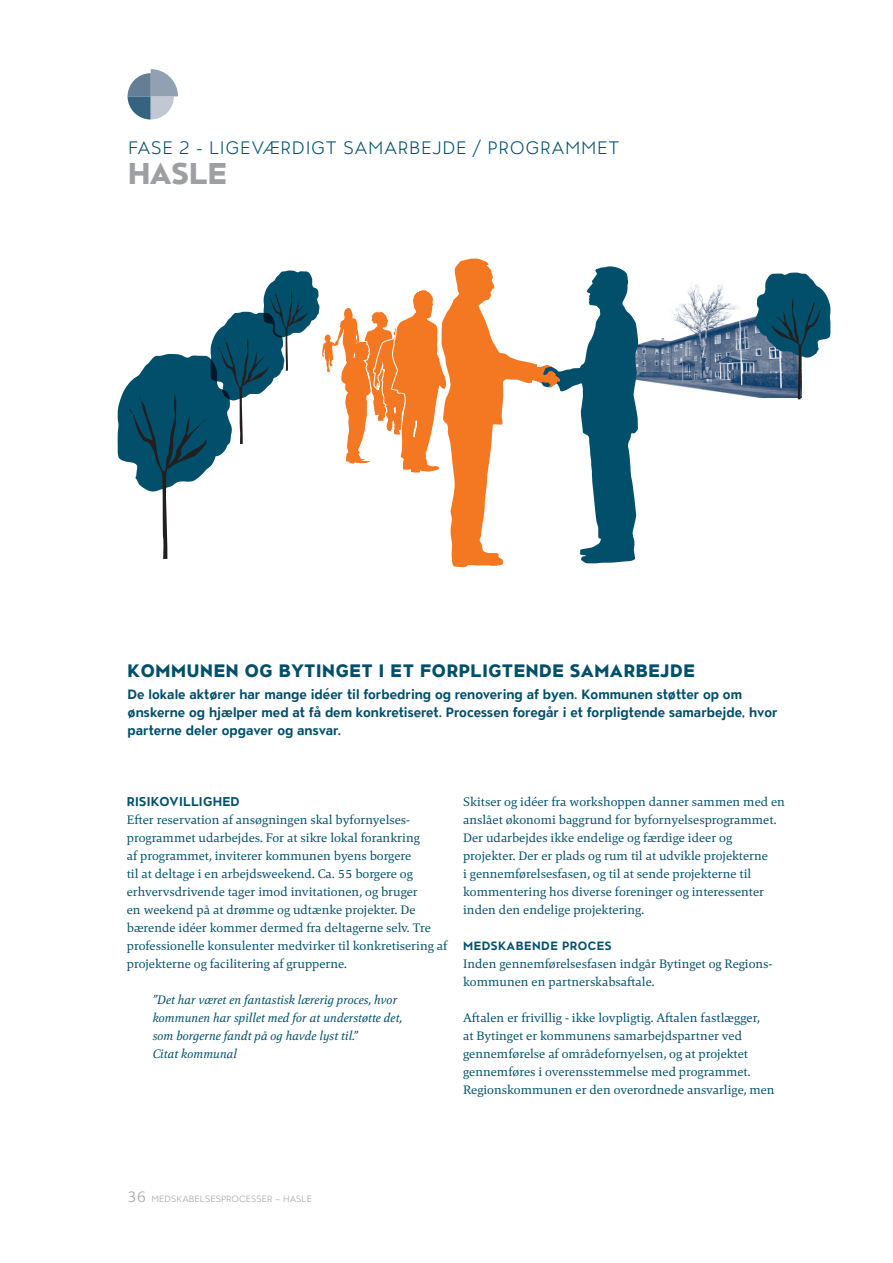
<style>
.page{position:relative;width:893px;height:1263px;background:#fff}
.page>*{position:absolute;margin:0;border:0;box-sizing:border-box;transform-origin:0 0}
.Overskrift_by__2{font:800 30px "ATC Overlook";letter-spacing:.01em;color:#9d9fa2}
.Rubrik__2{font:800 18px "ATC Overlook";letter-spacing:.04em;color:#014f6b}
.Top_overskrift__2{font:300 18px "ATC Overlook";letter-spacing:.04em;color:#014f6b}
.rubrik2__2{font:700 13.5px/18px "ATC Overlook";color:#014f6b}
.brødtekst__2{font:12.75px/18px "Mangan";color:#014f6b}
.Citat_i_brødtekst_bl{font:italic 12.75px/18px "Mangan";color:#014f6b}
.underrubrik__2{font:700 12.75px "ATC Overlook";letter-spacing:.02em;color:#014f6b}
.brødtekst__2-2{font:700 12px "ATC Overlook";letter-spacing:.04em;color:#014f6b}
.t1{font:300 9px "ATC Overlook";letter-spacing:.01em;color:#9d9fa2}
.s1{font-family:"Mangan";font-weight:200;font-size:16.5px}
</style>
<div class="page">
<img style="left:638px;top:284px;width:118px;height:114px">
<svg style="left:756px;top:272px;width:74px;height:127px"></svg>
<svg style="left:560px;top:266px;width:78px;height:298px;fill:#014f6b"></svg>
<svg style="left:128px;top:69px;width:50px;height:51px"></svg>
<svg style="left:118px;top:258px;width:442px;height:310px"></svg>
<p class="Top_overskrift__2" style="left:128px;top:138px;width:493px">FASE 2 - LIGEVÆRDIGT SAMARBEJDE / PROGRAMMET</p>
<p class="Overskrift_by__2" style="left:128px;top:157px;width:100px">HASLE</p>
<p class="Rubrik__2" style="left:128px;top:660px;width:569px">KOMMUNEN OG BYTINGET I ET FORPLIGTENDE SAMARBEJDE</p>
<p class="rubrik2__2" style="left:128px;top:686px;width:652px">De lokale aktører har mange idéer til forbedring og renovering af byen. Kommunen støtter op om ønskerne og hjælper med at få dem konkretiseret. Processen foregår i et forpligtende samarbejde, hvor parterne deler opgaver og ansvar.</p>
<p class="underrubrik__2" style="left:127px;top:794px;width:114px">RISIKOVILLIGHED</p>
<p class="brødtekst__2" style="left:127px;top:811px;width:322px">Efter reservation af ansøgningen skal byfornyelses&shy;programmet udarbejdes. For at sikre lokal forankring<br>af programmet, inviterer kommunen byens borgere<br>til at deltage i en arbejdsweekend. Ca. 55 borgere og erhvervsdrivende tager imod invitationen, og bruger<br>en weekend på at drømme og udtænke projekter. De bærende idéer kommer dermed fra deltagerne selv. Tre professionelle konsulenter medvirker til konkretisering af projekterne og facilitering af grupperne.</p>
<p class="Citat_i_brødtekst_bl" style="left:152px;top:991px;width:251px">”Det har været en fantastisk lærerig proces, hvor kommunen har spillet med for at understøtte det, som borgerne fandt på og havde lyst til.”<br>Citat kommunal</p>
<p class="brødtekst__2" style="left:463px;top:793px;width:323px">Skitser og idéer fra workshoppen danner sammen med en anslået økonomi baggrund for byfornyelsesprogrammet.<br>Der udarbejdes ikke endelige og færdige ideer og projekter. Der er plads og rum til at udvikle projekterne<br>i gennemførelsesfasen, og til at sende projekterne til kommentering hos diverse foreninger og interessenter inden den endelige projektering.</p>
<p class="brødtekst__2-2" style="left:463px;top:939px;width:150px">MEDSKABENDE PROCES</p>
<p class="brødtekst__2" style="left:463px;top:955px;width:310px">Inden gennemførelsesfasen indgår Bytinget og Regions&shy;kommunen en partnerskabsaftale.</p>
<p class="brødtekst__2" style="left:463px;top:1009px;width:313px">Aftalen er frivillig - ikke lovpligtig. Aftalen fastlægger,<br>at Bytinget er kommunens samarbejdspartner ved gennemførelse af områdefornyelsen, og at projektet gennemføres i overensstemmelse med programmet.<br>Regionskommunen er den overordnede ansvarlige, men</p>
<p class="t1" style="left:128px;top:1194px;width:186px"><span class="s1">36</span> MEDSKABELSESPROCESSER – HASLE</p>
</div>
